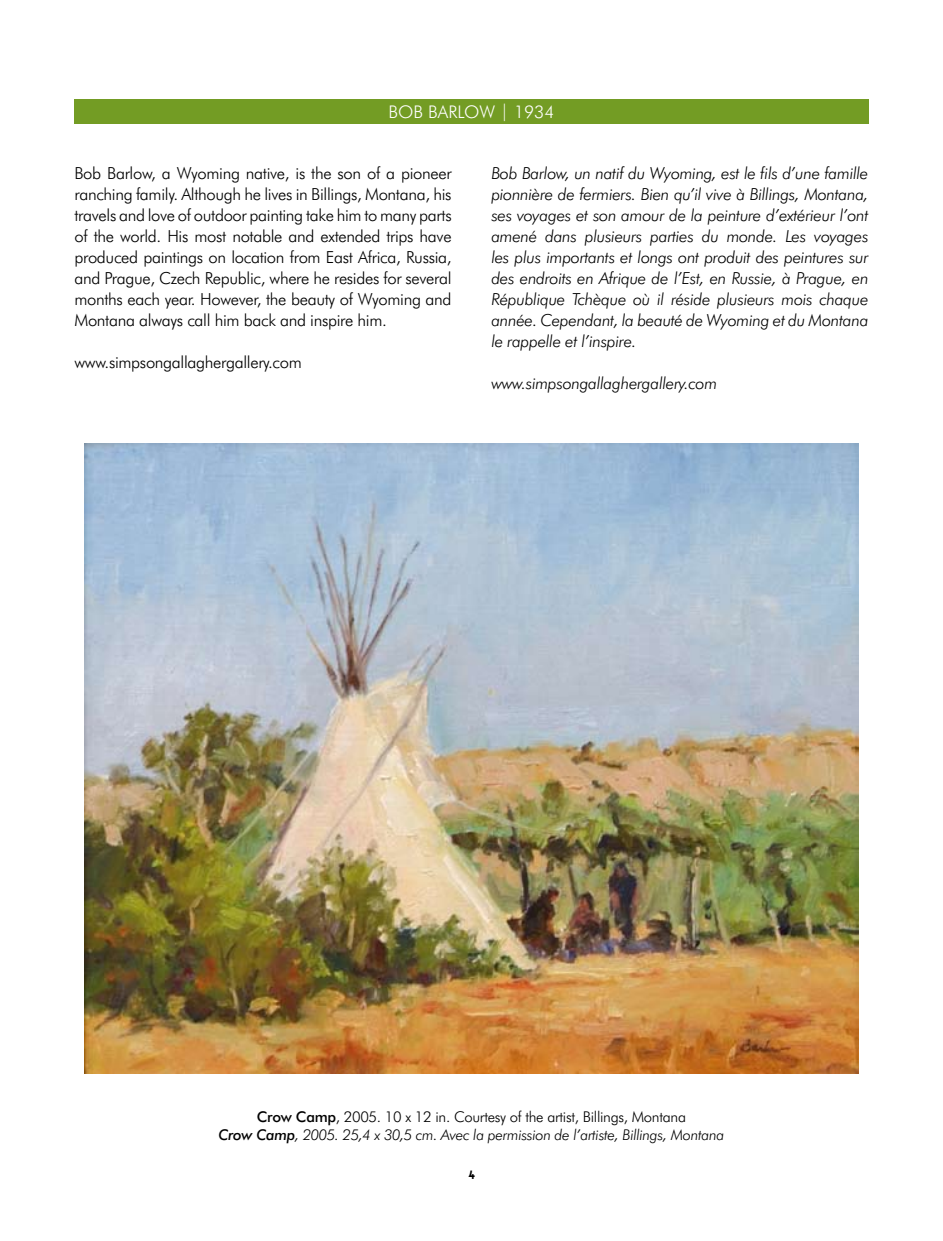
<style>
.page{position:relative;width:943px;height:1241px;background:#fff}
.page>*{position:absolute;margin:0;border:0;box-sizing:border-box;transform-origin:0 0}
.t1{font:300 17.5px "Futura BT";color:#fff}
.t2{font:italic 300 16.62px/21px "Futura BT";letter-spacing:-.02em;color:#000;text-align:justify}
.t3{font:300 16.62px/21px "Futura BT";letter-spacing:-.02em;color:#000;text-align:justify}
.t4{font:italic 300 14.88px/17.5px "Futura BT";letter-spacing:-.02em;color:#000;text-align:center}
.s1{font-weight:500;font-style:normal}
.s2{font-style:normal}
.s3{font-weight:500}
</style>
<div class="page">
<div style="left:74px;top:99px;width:794px;height:25px;background:#739c24"></div>
<img style="left:84px;top:443px;width:774px;height:630px">
<p class="t1" style="left:388px;top:101px;width:73px">Bo b Barlow</p>
<p class="t1" style="left:500px;top:101px;width:56px">| 1934</p>
<p class="t3" style="left:74px;top:162px;width:379px">Bob Barlow, a Wyoming native, is the son of a pioneer ranching family. Although he lives in Billings, Montana, his travels and love of outdoor painting take him to many parts of the world. H is most notable and extended trips have produced paintings on location from East Africa, Russia, and Prague, Czech Republic, where he resides for several months each year. H owever, the beauty of Wyoming and Montana always call him back and inspire him.</p>
<p class="t3" style="left:74px;top:351px;width:229px">www.simpsongallaghergallery.com</p>
<p class="t2" style="left:491px;top:162px;width:379px">Bob Barlow, un natif du Wyoming, est le fils d’une famille pionnière de fermiers. Bien qu’il vive à Billings, Montana, ses voyages et son amour de la peinture d’extérieur l’ont amené dans plusieurs parties du monde. Les voyages les plus importants et longs ont produit des peintures sur des endroits en Afrique de l’Est, en Russie, à Prague, en République Tchèque où il réside plusieurs mois chaque année. Cependant, la beauté de Wyoming et du Montana le rappelle et l’inspire.</p>
<p class="t2" style="left:491px;top:372px;width:227px">www.simpsongallaghergallery.com</p>
<p class="t4" style="left:218px;top:1107px;width:507px"><span class="s1">Crow Camp</span><span class="s2">, 2005. 10 x 12 in. Courtesy of the artist, Billings, Montana<br></span><span class="s3">Crow Camp</span>, 2005. 25,4 x 30,5 cm. Avec la permission de l’artiste, Billings, Montana</p>
</div>
